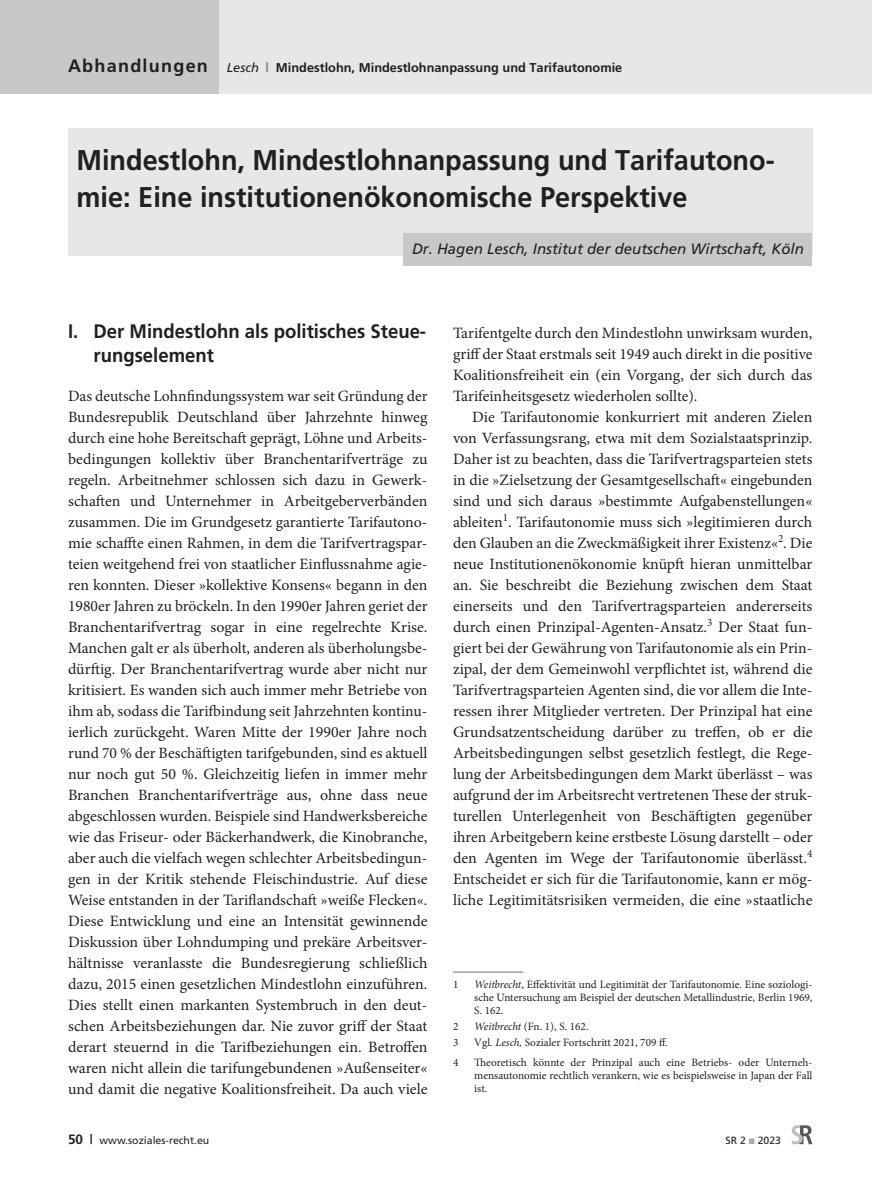
<style>
.page{position:relative;width:872px;height:1191px;background:#fff}
.page>*{position:absolute;margin:0;border:0;box-sizing:border-box;transform-origin:0 0}
.Titel{font:700 28.5px/37.5px "Frutiger";color:#231f20;scale:.95 1}
.U1{font:700 19.5px/24px "Frutiger";color:#231f20;scale:.95 1}
.t1{font:700 18px "Frutiger";letter-spacing:.07em;color:#231f20}
.GS{font:15.75px/21px "Minion Pro";color:#231f20;text-align:justify}
.GS_Folge{font:15.75px/21px "Minion Pro";color:#231f20;text-align:justify}
.Autor_1_zweizeilig{font:italic 15px "Frutiger";color:#231f20}
.t2{font:700 12.75px "Frutiger";color:#231f20}
.FN_Standard{font:11.25px/13.2px "Minion Pro";color:#231f20;text-align:justify}
.FN_Linie{font:11.25px/13.2px "Minion Pro";color:#231f20;text-align:justify}
.t3{font:10.5px "Frutiger";color:#231f20}
.s1{font-weight:400;font-style:italic}
.s2{font-weight:900;color:#939598}
.s3{font-style:italic}
.s4{font-weight:700;font-size:13.5px}
.s5{color:#a8a9ad}
</style>
<div class="page">
<div style="left:0;top:0;width:872px;height:94px;background:#e6e7e9"></div>
<div style="left:0;top:0;width:219px;height:94px;background:#c7c8ca"></div>
<svg style="left:791px;top:1125px;width:21px;height:19px"></svg>
<div style="left:68px;top:128px;width:744px;height:127px;background:#e6e7e9"></div>
<div style="left:403px;top:233px;width:409px;height:32px;background:#c7c8ca"></div>
<hr style="left:453px;top:971px;width:70px;height:1px;background:#808285">
<p class="t1" style="left:68px;top:55px;width:141px">Abhandlungen</p>
<p class="t2" style="left:227px;top:60px;width:397px"><span class="s1">Lesch</span> <span class="s2">|</span> Mindestlohn, Mindestlohnanpassung und Tarifautonomie</p>
<p class="Titel" style="left:77px;top:141px;width:736px">Mindestlohn, Mindestlohnanpassung und Tarifautono&shy;mie: Eine institutionenökonomische Perspektive</p>
<p class="Autor_1_zweizeilig" style="left:412px;top:240px;width:393px">Dr. Hagen Lesch, Institut der deutschen Wirtschaft, Köln</p>
<p class="U1" style="left:94px;top:319px;width:351px;text-indent:-26px">I. Der Mindestlohn als politisches Steue&shy;rungselement</p>
<p class="GS" style="left:68px;top:385px;width:361px">Das deutsche Lohnfindungssystem war seit Gründung der Bundesrepublik Deutschland über Jahrzehnte hinweg durch eine hohe Bereitschaft geprägt, Löhne und Arbeits&shy;bedingungen kollektiv über Branchentarifverträge zu regeln. Arbeitnehmer schlossen sich dazu in Gewerk&shy;schaften und Unternehmer in Arbeitgeberverbänden zusammen. Die im Grundgesetz garantierte Tarifautono&shy;mie schaffte einen Rahmen, in dem die Tarifvertragspar&shy;teien weitgehend frei von staatlicher Einflussnahme agie&shy;ren konnten. Dieser »kollektive Konsens« begann in den 1980er Jahren zu bröckeln. In den 1990er Jahren geriet der Branchentarifvertrag sogar in eine regelrechte Krise.<br>Manchen galt er als überholt, anderen als überholungsbe&shy;dürftig. Der Branchentarifvertrag wurde aber nicht nur kritisiert. Es wanden sich auch immer mehr Betriebe von ihm ab, sodass die Tarifbindung seit Jahrzehnten kontinu&shy;ierlich zurückgeht. Waren Mitte der 1990er Jahre noch rund 70 % der Beschäftigten tarifgebunden, sind es aktuell nur noch gut 50 %. Gleichzeitig liefen in immer mehr Branchen Branchentarifverträge aus, ohne dass neue abgeschlossen wurden. Beispiele sind Handwerksbereiche wie das Friseur- oder Bäckerhandwerk, die Kinobranche, aber auch die vielfach wegen schlechter Arbeitsbedingun&shy;gen in der Kritik stehende Fleischindustrie. Auf diese Weise entstanden in der Tariflandschaft »weiße Flecken«.<br>Diese Entwicklung und eine an Intensität gewinnende Diskussion über Lohndumping und prekäre Arbeitsver&shy;hältnisse veranlasste die Bundesregierung schließlich dazu, 2015 einen gesetzlichen Mindestlohn einzuführen.<br>Dies stellt einen markanten Systembruch in den deut&shy;schen Arbeitsbeziehungen dar. Nie zuvor griff der Staat derart steuernd in die Tarifbeziehungen ein. Betroffen waren nicht allein die tarifungebundenen »Außenseiter« und damit die negative Koalitionsfreiheit. Da auch viele</p>
<p class="GS" style="left:453px;top:322px;width:361px">Tarifentgelte durch den Mindestlohn unwirksam wurden, griff der Staat erstmals seit 1949 auch direkt in die positive Koalitionsfreiheit ein (ein Vorgang, der sich durch das Tarifeinheitsgesetz wiederholen sollte).</p>
<p class="GS_Folge" style="left:453px;top:406px;width:361px;text-indent:19px">Die Tarifautonomie konkurriert mit anderen Zielen von Verfassungsrang, etwa mit dem Sozialstaatsprinzip.<br>Daher ist zu beachten, dass die Tarifvertragsparteien stets in die »Zielsetzung der Gesamtgesellschaft« eingebunden sind und sich daraus »bestimmte Aufgabenstellungen« ableiten<sup>1</sup>. Tarifautonomie muss sich »legitimieren durch den Glauben an die Zweckmäßigkeit ihrer Existenz«<sup>2</sup>. Die neue Institutionenökonomie knüpft hieran unmittelbar an. Sie beschreibt die Beziehung zwischen dem Staat einerseits und den Tarifvertragsparteien andererseits durch einen Prinzipal-Agenten-Ansatz.<sup>3</sup> Der Staat fun&shy;giert bei der Gewährung von Tarifautonomie als ein Prin&shy;zipal, der dem Gemeinwohl verpflichtet ist, während die Tarifvertragsparteien Agenten sind, die vor allem die Inte&shy;ressen ihrer Mitglieder vertreten. Der Prinzipal hat eine Grundsatzentscheidung darüber zu treffen, ob er die Arbeitsbedingungen selbst gesetzlich festlegt, die Rege&shy;lung der Arbeitsbedingungen dem Markt überlässt – was aufgrund der im Arbeitsrecht vertretenen These der struk&shy;turellen Unterlegenheit von Beschäftigten gegenüber ihren Arbeitgebern keine erstbeste Lösung darstellt – oder den Agenten im Wege der Tarifautonomie überlässt.<sup>4<br></sup>Entscheidet er sich für die Tarifautonomie, kann er mög&shy;liche Legitimitätsrisiken vermeiden, die eine »staatliche</p>
<p class="FN_Linie" style="left:453px;top:977px;width:7px">1</p>
<p class="FN_Linie" style="left:474px;top:977px;width:340px"><span class="s3">Weitbrecht</span>, Effektivität und Legitimität der Tarifautonomie. Eine soziologi&shy;sche Untersuchung am Beispiel der deutschen Metallindustrie, Berlin 1969, S. 162.</p>
<p class="FN_Standard" style="left:453px;top:1020px;width:7px">2</p>
<p class="FN_Standard" style="left:474px;top:1020px;width:116px"><span class="s3">Weitbrecht</span> (Fn. 1), S. 162.</p>
<p class="FN_Standard" style="left:453px;top:1036px;width:7px">3</p>
<p class="FN_Standard" style="left:474px;top:1036px;width:195px">Vgl. <span class="s3">Lesch,</span> Sozialer Fortschritt 2021, 709 ff.</p>
<p class="FN_Standard" style="left:453px;top:1055px;width:7px">4</p>
<p class="FN_Standard" style="left:474px;top:1055px;width:340px">Theoretisch könnte der Prinzipal auch eine Betriebs- oder Unterneh&shy;mensautonomie rechtlich verankern, wie es beispielsweise in Japan der Fall ist.</p>
<p class="t3" style="left:68px;top:1134px;width:143px"><span class="s4">50 |</span> www.soziales-recht.eu</p>
<p class="t3" style="left:725px;top:1134px;width:57px">SR 2 <span class="s5">■</span> 2023</p>
</div>
